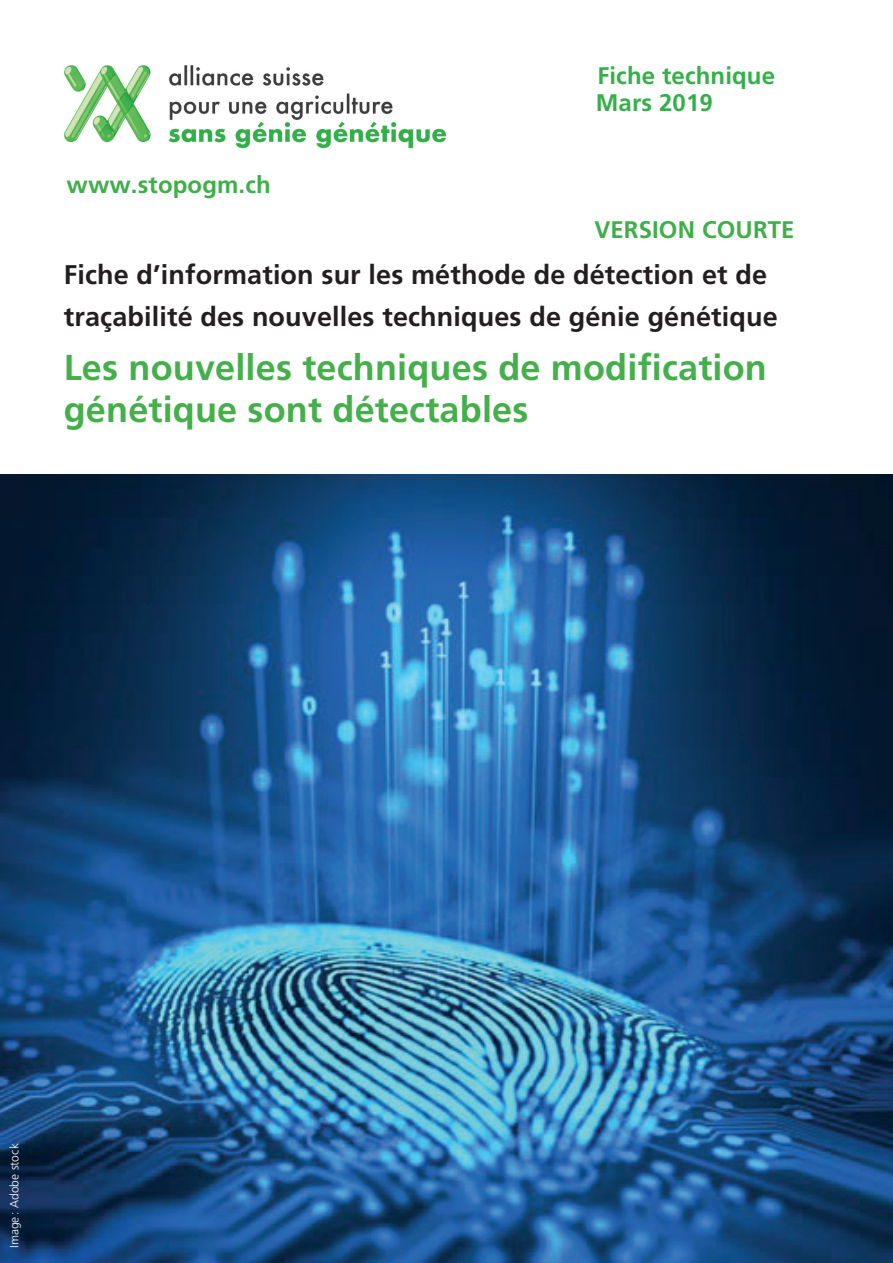
<style>
.page{position:relative;width:893px;height:1263px;background:#fff}
.page>*{position:absolute;margin:0;border:0;box-sizing:border-box;transform-origin:0 0}
.t1{font:700 36px/42px "Frutiger";letter-spacing:.005em;color:#44af4b}
.t2{font:700 27px/42px "Frutiger";letter-spacing:.005em;color:#231f20}
.t3{font:700 24px "Frutiger";letter-spacing:.005em;color:#40ae49}
.t4{font:700 24px/27px "Frutiger";letter-spacing:.005em;color:#35af4a}
.t5{font:12px "Frutiger Light 2";letter-spacing:.005em;color:#fff}
</style>
<div class="page">
<img style="left:0;top:474px;width:893px;height:789px">
<img style="left:64px;top:65px;width:383px;height:84px">
<p class="t3" style="left:67px;top:170px;width:206px">www.stopogm.ch</p>
<p class="t4" style="left:596px;top:62px;width:181px">Fiche technique<br>Mars 2019</p>
<p class="t3" style="left:594px;top:216px;width:202px">VERSION COURTE</p>
<p class="t2" style="left:64px;top:253px;width:715px">Fiche d’information sur les méthode de détection et de traçabilité des nouvelles techniques de génie génétique</p>
<h1 class="t1" style="left:64px;top:346px;width:705px">Les nouvelles techniques de modification génétique sont détectables</h1>
<p class="t5" style="left:8px;top:1248px;width:106px;rotate:-90deg">Image : Adobe stock</p>
</div>
